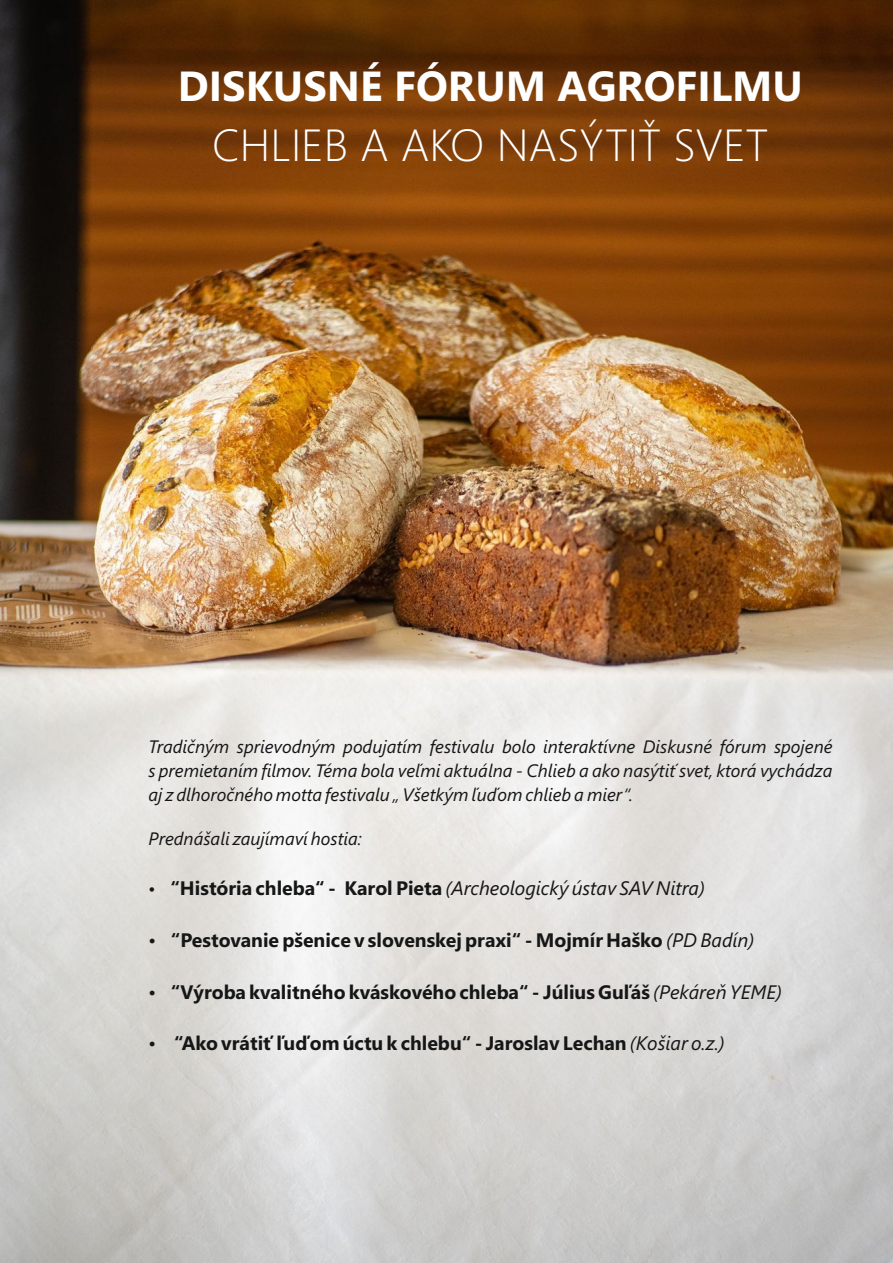
<style>
.page{position:relative;width:893px;height:1263px;background:#fff}
.page>*{position:absolute;margin:0;border:0;box-sizing:border-box;transform-origin:0 0}
.t1{font:300 45px "Segoe UI";color:#fff}
.t2{font:700 42px "Segoe UI";color:#fff}
.t3{font:700 19.5px "Segoe UI";color:#151616}
.t4{font:italic 19.5px "Segoe UI";color:#151616}
.t5{font:italic 18px/24px "Segoe UI";color:#151616;text-align:justify}
.s1{font-weight:700;font-style:normal}
.s2{font-weight:400;font-style:italic}
</style>
<div class="page">
<img style="left:0;top:0;width:893px;height:1263px">
<h2 class="t2" style="left:178px;top:71px;width:627px">DISKUSNÉ FÓRUM AGROFILMU</h2>
<h1 class="t1" style="left:212px;top:128px;width:558px">CHLIEB A AKO NASÝTIŤ SVET</h1>
<p class="t5" style="left:148px;top:737px;width:686px">Tradičným sprievodným podujatím festivalu bolo interaktívne Diskusné fórum spojené s premietaním filmov. Téma bola veľmi aktuálna - Chlieb a ako nasýtiť svet, ktorá vychádza aj z dlhoročného motta festivalu „ Všetkým ľuďom chlieb a mier“.</p>
<p class="t5" style="left:148px;top:829px;width:215px">Prednášali zaujímaví hostia:</p>
<p class="t4" style="left:148px;top:881px;width:558px">• <span class="s1">“História chleba“ - Karol Pieta</span> (Archeologický ústav SAV Nitra)</p>
<p class="t3" style="left:148px;top:932px;width:608px">• “Pestovanie pšenice v slovenskej praxi“ - Mojmír Haško <span class="s2">(PD Badín)</span></p>
<p class="t3" style="left:148px;top:984px;width:635px">• “Výroba kvalitného kváskového chleba“ - Július Guľáš <span class="s2">(Pekáreň YEME)</span></p>
<p class="t3" style="left:148px;top:1036px;width:578px">• “Ako vrátiť ľuďom úctu k chlebu“ - Jaroslav Lechan <span class="s2">(Košiar o.z.)</span></p>
</div>
